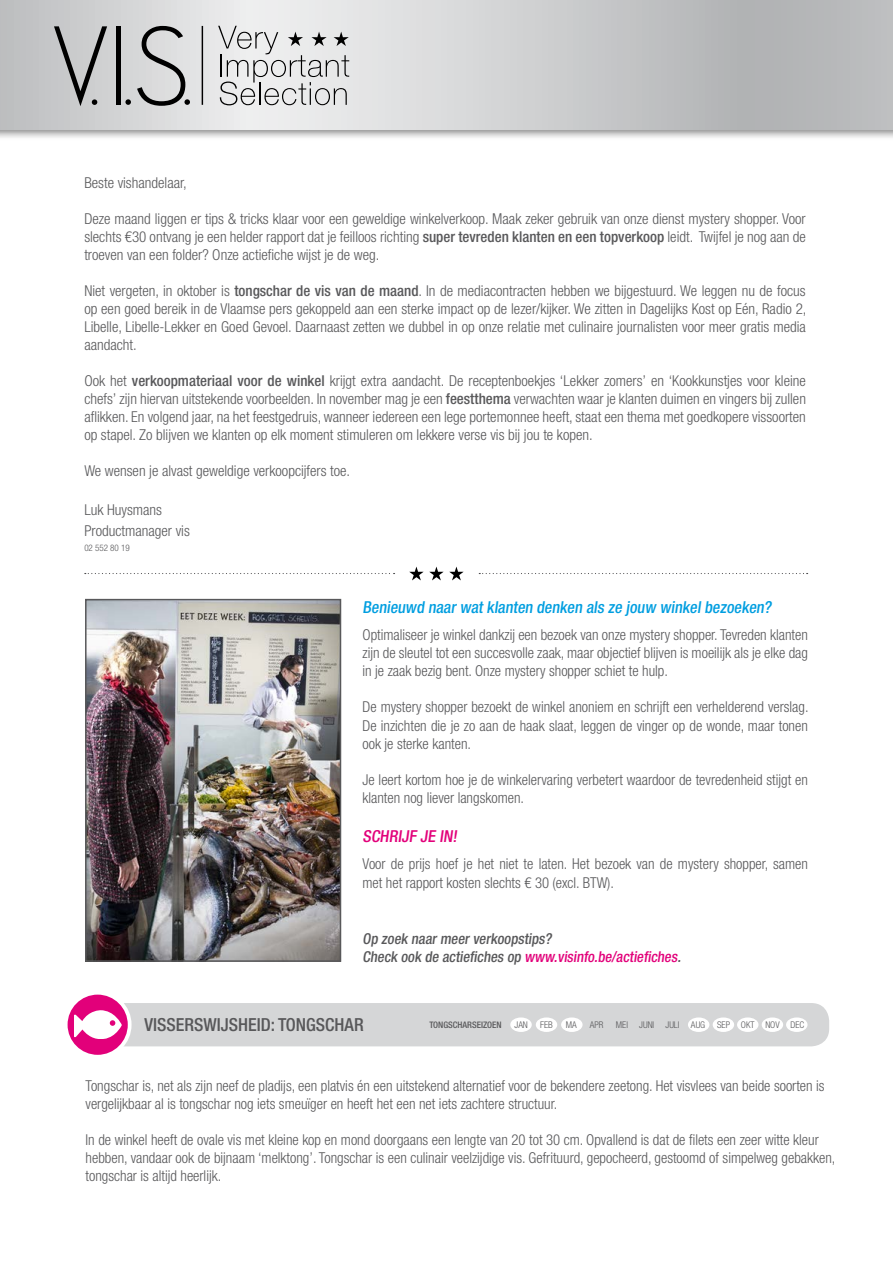
<style>
.page{position:relative;width:893px;height:1263px;background:#fff}
.page>*{position:absolute;margin:0;border:0;box-sizing:border-box;transform-origin:0 0}
.t1{font:500 condensed 18px "Helvetica Neue LT Std";color:#58585a}
.t2{font:500 condensed 16.5px "Helvetica Neue LT Std";color:#009ee0}
.t3{font:500 condensed 16.5px "Helvetica Neue LT Std";color:#e2007a}
.t4{font:300 condensed 15px/18px "Helvetica Neue LT Std";color:#58585a;text-align:justify}
.t5{font:500 condensed 15px/18px "Helvetica Neue LT Std";color:#58585a}
.t6{font:300 condensed 9.3px "Helvetica Neue LT Std";color:#58585a}
.t7{font:500 condensed 9px "Helvetica Neue LT Std";color:#58585a}
.t8{font:300 condensed 9px "Helvetica Neue LT Std";color:#58585a}
.s1{font-weight:500}
.s2{color:#e2007a}
</style>
<div class="page">
<svg style="left:409px;top:566px;width:55px;height:14px"></svg>
<svg style="left:85px;top:573px;width:310px;height:1px"></svg>
<svg style="left:479px;top:573px;width:329px;height:1px"></svg>
<div style="left:0;top:0;width:893px;height:141px;background:#000;opacity:.5"></div>
<svg style="left:0;top:0;width:893px;height:129px;background:#cacbcd"></svg>
<svg style="left:218px;top:26px;width:131px;height:79px;background:#cbcbcc"></svg>
<hr style="left:202px;top:26px;width:1px;height:79px;background:#000">
<div style="left:116px;top:26px;width:5px;height:79px;background:#000"></div>
<svg style="left:54px;top:26px;width:53px;height:80px;background:#a7a8a9"></svg>
<svg style="left:125px;top:99px;width:6px;height:6px"></svg>
<svg style="left:137px;top:26px;width:53px;height:80px;background:#b0b1b2"></svg>
<img style="left:88px;top:602px;width:250px;height:357px">
<div style="left:85px;top:599px;width:256px;height:363px;border:2px solid #58585a"></div>
<div style="left:98px;top:1003px;width:731px;height:43px;background:#d5d6d7;border-radius:18px"></div>
<svg style="left:66px;top:993px;width:64px;height:64px;background:#e5208a"></svg>
<div style="left:64px;top:991px;width:68px;height:67px;border:4px solid #fff;border-radius:50%"></div>
<svg style="left:74px;top:1010px;width:47px;height:29px"></svg>
<div style="left:511px;top:1018px;width:20px;height:13px;background:#fff;border-radius:50%"></div>
<div style="left:510px;top:1017px;width:22px;height:15px;border:2px solid #fff;border-radius:50%"></div>
<div style="left:537px;top:1018px;width:19px;height:13px;background:#fff;border-radius:50%"></div>
<div style="left:536px;top:1017px;width:21px;height:15px;border:2px solid #fff;border-radius:50%"></div>
<div style="left:562px;top:1018px;width:20px;height:13px;background:#fff;border-radius:50%"></div>
<div style="left:561px;top:1017px;width:22px;height:15px;border:2px solid #fff;border-radius:50%"></div>
<div style="left:713px;top:1018px;width:20px;height:13px;background:#fff;border-radius:50%"></div>
<div style="left:713px;top:1017px;width:21px;height:15px;border:2px solid #fff;border-radius:50%"></div>
<div style="left:762px;top:1018px;width:20px;height:13px;background:#fff;border-radius:50%"></div>
<div style="left:762px;top:1017px;width:21px;height:15px;border:2px solid #fff;border-radius:50%"></div>
<div style="left:689px;top:1018px;width:20px;height:13px;background:#fff;border-radius:50%"></div>
<div style="left:688px;top:1017px;width:21px;height:15px;border:2px solid #fff;border-radius:50%"></div>
<div style="left:738px;top:1018px;width:20px;height:13px;background:#fff;border-radius:50%"></div>
<div style="left:737px;top:1017px;width:21px;height:15px;border:2px solid #fff;border-radius:50%"></div>
<div style="left:787px;top:1018px;width:20px;height:13px;background:#fff;border-radius:50%"></div>
<div style="left:786px;top:1017px;width:21px;height:15px;border:2px solid #fff;border-radius:50%"></div>
<p class="t4" style="left:84px;top:174px;width:104px">Beste vishandelaar,</p>
<p class="t4" style="left:84px;top:210px;width:723px">Deze maand liggen er tips &amp; tricks klaar voor een geweldige winkelverkoop. Maak zeker gebruik van onze dienst mystery shopper. Voor slechts €30 ontvang je een helder rapport dat je feilloos richting <span class="s1">super tevreden klanten en een topverkoop</span> leidt. Twijfel je nog aan de troeven van een folder? Onze actiefiche wijst je de weg.</p>
<p class="t4" style="left:84px;top:282px;width:724px">Niet vergeten, in oktober is <span class="s1">tongschar de vis van de maand</span>. In de mediacontracten hebben we bijgestuurd. We leggen nu de focus op een goed bereik in de Vlaamse pers gekoppeld aan een sterke impact op de lezer/kijker. We zitten in Dagelijks Kost op Eén, Radio 2, Libelle, Libelle-Lekker en Goed Gevoel. Daarnaast zetten we dubbel in op onze relatie met culinaire journalisten voor meer gratis media aandacht.</p>
<p class="t4" style="left:84px;top:372px;width:723px">Ook het <span class="s1">verkoopmateriaal voor de winkel</span> krijgt extra aandacht. De receptenboekjes ‘Lekker zomers’ en ‘Kookkunstjes voor kleine chefs’ zijn hiervan uitstekende voorbeelden. In november mag je een <span class="s1">feestthema</span> verwachten waar je klanten duimen en vingers bij zullen aflikken. En volgend jaar, na het feestgedruis, wanneer iedereen een lege portemonnee heeft, staat een thema met goedkopere vissoorten op stapel. Zo blijven we klanten op elk moment stimuleren om lekkere verse vis bij jou te kopen.</p>
<p class="t4" style="left:84px;top:462px;width:267px">We wensen je alvast geweldige verkoopcijfers toe.</p>
<p class="t4" style="left:84px;top:499px;width:107px;line-height:21px">Luk Huysmans<br>Productmanager vis</p>
<p class="t8" style="left:84px;top:543px;width:47px">02 552 80 19</p>
<p class="t2" style="left:362px;top:598px;width:413px">Benieuwd naar wat klanten denken als ze jouw winkel bezoeken?</p>
<p class="t4" style="left:362px;top:626px;width:447px">Optimaliseer je winkel dankzij een bezoek van onze mystery shopper. Tevreden klanten zijn de sleutel tot een succesvolle zaak, maar objectief blijven is moeilijk als je elke dag in je zaak bezig bent. Onze mystery shopper schiet te hulp.</p>
<p class="t4" style="left:362px;top:698px;width:448px">De mystery shopper bezoekt de winkel anoniem en schrijft een verhelderend verslag.<br>De inzichten die je zo aan de haak slaat, leggen de vinger op de wonde, maar tonen ook je sterke kanten.</p>
<p class="t4" style="left:362px;top:770px;width:447px">Je leert kortom hoe je de winkelervaring verbetert waardoor de tevredenheid stijgt en klanten nog liever langskomen.</p>
<p class="t3" style="left:362px;top:826px;width:99px">SCHRIJF JE IN!</p>
<p class="t4" style="left:362px;top:854px;width:447px;line-height:19.5px">Voor de prijs hoef je het niet te laten. Het bezoek van de mystery shopper, samen met het rapport kosten slechts € 30 (excl. BTW).</p>
<p class="t5" style="left:362px;top:929px;width:322px">Op zoek naar meer verkoopstips?<br>Check ook de actiefiches op <span class="s2">www.visinfo.be/actiefiches</span>.</p>
<p class="t1" style="left:144px;top:1014px;width:221px">VISSERSWIJSHEID: TONGSCHAR</p>
<p class="t7" style="left:429px;top:1020px;width:74px">TONGSCHARSEIZOEN</p>
<p class="t6" style="left:515px;top:1020px;width:15px">JAN</p>
<p class="t6" style="left:540px;top:1020px;width:14px">FEB</p>
<p class="t6" style="left:566px;top:1020px;width:12px">MA</p>
<p class="t6" style="left:590px;top:1020px;width:15px">APR</p>
<p class="t6" style="left:616px;top:1020px;width:91px">MEI JUNI JULI AUG</p>
<p class="t6" style="left:717px;top:1020px;width:89px">SEP OKT NOV DEC</p>
<p class="t4" style="left:86px;top:1076px;width:740px">Tongschar is, net als zijn neef de pladijs, een platvis én een uitstekend alternatief voor de bekendere zeetong. Het visvlees van beide soorten is vergelijkbaar al is tongschar nog iets smeuïger en heeft het een net iets zachtere structuur.</p>
<p class="t4" style="left:86px;top:1130px;width:751px;text-align:left">In de winkel heeft de ovale vis met kleine kop en mond doorgaans een lengte van 20 tot 30 cm. Opvallend is dat de filets een zeer witte kleur hebben, vandaar ook de bijnaam ‘melktong’. Tongschar is een culinair veelzijdige vis. Gefrituurd, gepocheerd, gestoomd of simpelweg gebakken, tongschar is altijd heerlijk.</p>
</div>
